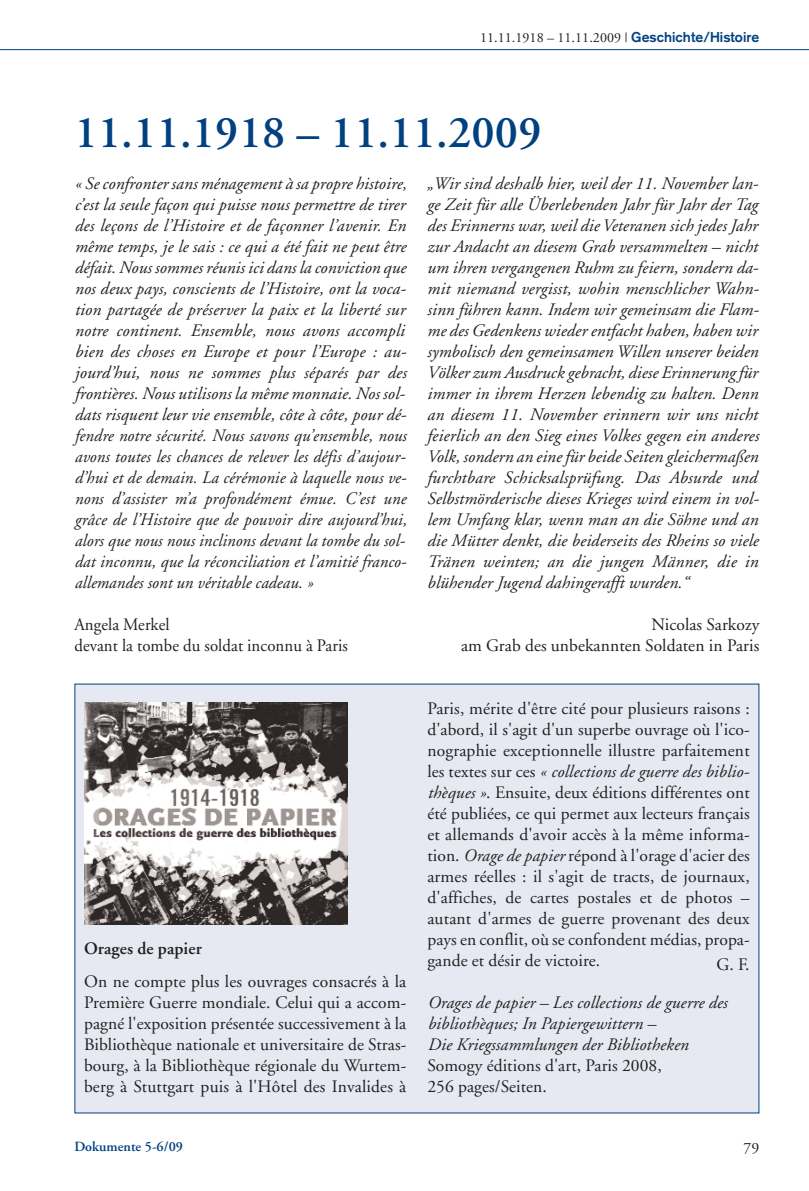
<style>
.page{position:relative;width:809px;height:1191px;background:#fff}
.page>*{position:absolute;margin:0;border:0;box-sizing:border-box;transform-origin:0 0}
.t1{font:600 45.5px "Adobe Garamond";letter-spacing:.005em;color:#014181}
.t2{font:italic 17.5px/21px "Adobe Garamond";letter-spacing:.005em;color:#231f20}
.t3{font:17.5px/21px "Adobe Garamond";letter-spacing:.005em;color:#231f20;text-align:justify}
.t4{font:italic 17.5px/21px "Adobe Garamond";letter-spacing:.005em;color:#231f20;text-align:justify;scale:.96 1}
.t5{font:17.5px/21px "Adobe Garamond";letter-spacing:.005em;color:#231f20;scale:.96 1}
.t6{font:600 17.5px "Adobe Garamond";letter-spacing:.005em;color:#231f20}
.t7{font:15.75px "Adobe Garamond";color:#231f20}
.t8{font:14px "Adobe Garamond";letter-spacing:.005em;color:#231f20}
.t9{font:600 14px "Adobe Garamond";letter-spacing:.005em;color:#014181}
.s1{font-family:"Akzidenz Grotesk";font-weight:700;color:#014181}
.s2{font-style:italic}
</style>
<div class="page">
<hr style="left:0;top:49px;width:809px;height:1px;background:#014181">
<div style="left:75px;top:684px;width:683px;height:428px;background:#e7e9f2"></div>
<img style="left:85px;top:703px;width:262px;height:221px">
<p class="t8" style="left:480px;top:32px;width:281px">11.11.1918 – 11.11.2009 | <span class="s1">Geschichte/Histoire</span></p>
<h1 class="t1" style="left:74px;top:114px;width:468px">11.11.1918 – 11.11.2009</h1>
<p class="t2" style="left:74px;top:175px;width:334px">« Se confronter sans ménagement à sa propre histoire, c’est la seule façon qui puisse nous permettre de tirer des leçons de l’Histoire et de façonner l’avenir. En même temps, je le sais : ce qui a été fait ne peut être défait. Nous sommes réunis ici dans la conviction que nos deux pays, conscients de l’Histoire, ont la voca&shy;tion partagée de préserver la paix et la liberté sur notre continent. Ensemble, nous avons accompli bien des choses en Europe et pour l’Europe : au&shy;jourd’hui, nous ne sommes plus séparés par des frontières. Nous utilisons la même monnaie. Nos sol&shy;dats risquent leur vie ensemble, côte à côte, pour dé&shy;fendre notre sécurité. Nous savons qu’ensemble, nous avons toutes les chances de relever les défis d’aujour&shy;d’hui et de demain. La cérémonie à laquelle nous ve&shy;nons d’assister m’a profondément émue. C’est une grâce de l’Histoire que de pouvoir dire aujourd’hui, alors que nous nous inclinons devant la tombe du sol&shy;dat inconnu, que la réconciliation et l’amitié franco&shy;allemandes sont un véritable cadeau. »</p>
<p class="t5" style="left:74px;top:615px;width:286px">Angela Merkel<br>devant la tombe du soldat inconnu à Paris</p>
<p class="t4" style="left:427px;top:175px;width:347px">„Wir sind deshalb hier, weil der 11. November lan&shy;ge Zeit für alle Überlebenden Jahr für Jahr der Tag des Erinnerns war, weil dieVeteranen sich jedes Jahr zur Andacht an diesem Grab versammelten – nicht um ihren vergangenen Ruhm zu feiern, sondern da&shy;mit niemand vergisst, wohin menschlicher Wahn&shy;sinn führen kann. Indem wir gemeinsam die Flam&shy;me des Gedenkens wieder entfacht haben, haben wir symbolisch den gemeinsamen Willen unserer beiden Völker zum Ausdruck gebracht, diese Erinnerungfür immer in ihrem Herzen lebendig zu halten. Denn an diesem 11. November erinnern wir uns nicht feierlich an den Sieg eines Volkes gegen ein anderes Volk, sondern an eine für beide Seiten gleichermaßen furchtbare Schicksalsprüfung. Das Absurde und Selbstmörderische dieses Krieges wird einem in vol&shy;lem Umfang klar, wenn man an die Söhne und an die Mütter denkt, die beiderseits des Rheins so viele Tränen weinten; an die jungen Männer, die in blühender Jugend dahingerafft wurden.“</p>
<p class="t3" style="left:461px;top:615px;width:300px;text-align:right">Nicolas Sarkozy<br>am Grab des unbekannten Soldaten in Paris</p>
<p class="t6" style="left:84px;top:941px;width:119px">Orages de papier</p>
<p class="t3" style="left:84px;top:972px;width:324px">On ne compte plus les ouvrages consacrés à la Première Guerre mondiale. Celui qui a accom&shy;pagné l'exposition présentée successivement à la Bibliothèque nationale et universitaire de Stras&shy;bourg, à la Bibliothèque régionale du Wurtem&shy;berg à Stuttgart puis à l'Hôtel des Invalides à</p>
<p class="t3" style="left:427px;top:699px;width:324px">Paris, mérite d'être cité pour plusieurs raisons : d'abord, il s'agit d'un superbe ouvrage où l'ico&shy;nographie exceptionnelle illustre parfaitement les textes sur ces <span class="s2">« collections de guerre des biblio&shy;thèques »</span>. Ensuite, deux éditions différentes ont été publiées, ce qui permet aux lecteurs français et allemands d'avoir accès à la même informa&shy;tion. <span class="s2">Orage de papier</span> répond à l'orage d'acier des armes réelles : il s'agit de tracts, de journaux, d'affiches, de cartes postales et de photos – autant d'armes de guerre provenant des deux pays en conflit, où se confondent médias, propa&shy;gande et désir de victoire.</p>
<p class="t3" style="left:716px;top:955px;width:35px">G. F.</p>
<p class="t2" style="left:427px;top:994px;width:301px">Orages de papier – Les collections de guerre des bibliothèques; In Papiergewittern –<br>Die Kriegssammlungen der Bibliotheken</p>
<p class="t3" style="left:427px;top:1056px;width:236px">Somogy éditions d'art, Paris 2008,<br>256 pages/Seiten.</p>
<p class="t9" style="left:74px;top:1140px;width:110px">Dokumente 5-6/09</p>
<p class="t7" style="left:743px;top:1141px;width:17px">79</p>
</div>
